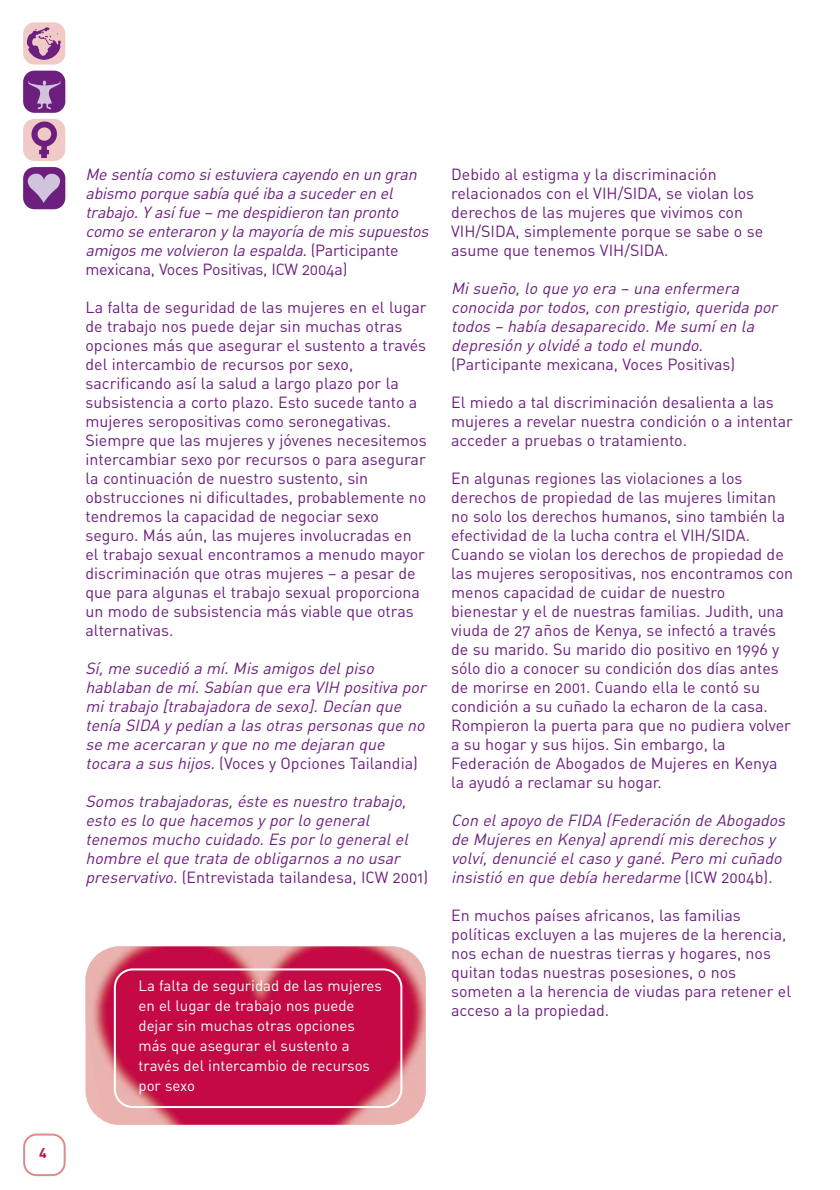
<style>
.page{position:relative;width:840px;height:1190px;background:#fff}
.page>*{position:absolute;margin:0;border:0;box-sizing:border-box;transform-origin:0 0}
.t1{font:16px/19px "DIN Regular Alternate";color:#6c1f7e}
.t2{font:italic 16px/19px "DIN Regular Alternate";color:#6c1f7e}
.t3{font:15px/20px "DIN Regular Alternate";color:#fff}
.t4{font:700 14px "DIN";color:#c60b46}
.s1{font-style:normal}
</style>
<div class="page">
<div style="left:23px;top:22px;width:42px;height:43px;background:#f0cac7;border-radius:11px"></div>
<img style="left:28px;top:27px;width:33px;height:33px">
<div style="left:23px;top:71px;width:42px;height:42px;background:#6c1f7e;border-radius:11px"></div>
<img style="left:28px;top:80px;width:33px;height:30px">
<div style="left:23px;top:119px;width:42px;height:42px;background:#f0cac7;border-radius:11px"></div>
<img style="left:26px;top:122px;width:31px;height:36px">
<div style="left:23px;top:167px;width:42px;height:42px;background:#6c1f7e;border-radius:11px"></div>
<img style="left:28px;top:173px;width:32px;height:30px">
<img style="left:86px;top:946px;width:340px;height:179px;border-radius:34px">
<svg style="left:114px;top:968px;width:288px;height:140px;background:#c81a4f"></svg>
<svg style="left:23px;top:1134px;width:43px;height:42px"></svg>
<p class="t4" style="left:39px;top:1148px;width:9px">4</p>
<p class="t2" style="left:86px;top:166px;width:348px">Me sentía como siestuviera cayendo en un gran abismo porque sabía qué iba a suceder en el trabajo.Y así fue – me despidieron tan pronto como se enteraron y la mayoría de mis supuestos amigos me volvieron la espalda. <span class="s1">( P a rt i c i p a n t e mexicana, Voces Positivas, ICW 2004a)</span></p>
<p class="t1" style="left:86px;top:299px;width:343px">La falta de seguridad de las mujeres en el lugar de trabajo nos puede dejar sin muchas otras opciones más que asegurar el sustento a través del intercambio de recursos por sexo, sacrificando así la salud a largo plazo por la subsistencia a corto plazo. Esto sucede tanto a mujeres seropositivas como seronegativas.<br>Siempre que las mujeres y jóvenes necesitemos intercambiar sexo por recursos o para asegurar la continuación de nuestro sustento, sin obstrucciones ni dificultades, probablemente no tendremos la capacidad de negociar sexo seguro. Más aún, las mujeres involucradas en el trabajo sexual encontramos a menudo mayor discriminación que otras mujeres – a pesar de que para algunas el trabajo sexual proporciona un modo de subsistencia más viable que otras alternativas.</p>
<p class="t2" style="left:86px;top:660px;width:345px">Sí, me sucedió a mí. Mis amigos del piso hablaban de mí. Sabían que era VIH positiva por mi trabajo [trabajadora de sexo]. Decían que tenía SIDA y pedían a las otras personas que no se me acercaran y que no me dejaran que tocara a sus hijos.<span class="s1">(Voces y Opciones Tailandia)</span></p>
<p class="t2" style="left:86px;top:793px;width:344px">Somos trabajadoras, éste es nuestro trabajo, esto es lo que hacemos y por lo general tenemos mucho cuidado. Es por lo general el hombre el que trata de obligarnos a no usar preservativo.<span class="s1">(Entrevistada tailandesa, ICW 2001)</span></p>
<p class="t3" style="left:139px;top:978px;width:245px">La falta de seguridad de las mujeres en el lugar de trabajo nos puede dejar sin muchas otras opciones más que asegurar el sustento a través del intercambio de recursos por sexo</p>
<p class="t1" style="left:451px;top:166px;width:314px">Debido al estigma y la discriminación relacionados con el VIH/SIDA, se violan los derechos de las mujeres que vivimos con VIH/SIDA, simplemente porque se sabe o se asume que tenemos VIH/SIDA.</p>
<p class="t2" style="left:451px;top:280px;width:331px">Mi sueño, lo que yo era – una enfermera conocida por todos, con prestigio, querida por todos – había desaparecido. Me sumí en la depresión y olvidé a todo el mundo.</p>
<p class="t1" style="left:451px;top:356px;width:286px">(Participante mexicana, Voces Positivas)</p>
<p class="t1" style="left:451px;top:394px;width:343px">El miedo a tal discriminación desalienta a las mujeres a revelar nuestra condición o a intentar acceder a pruebas o tratamiento.</p>
<p class="t1" style="left:451px;top:470px;width:344px">En algunas regiones las violaciones a los derechos de propiedad de las mujeres limitan no solo los derechos humanos, sino también la efectividad de la lucha contra el VIH/SIDA.<br>Cuando se violan los derechos de propiedad de las mujeres seropositivas, nos encontramos con menos capacidad de cuidar de nuestro bienestar y el de nuestras familias. Judith, una viuda de 27 años de Kenya, se infectó a través de su marido. Su marido dio positivo en 1996 y sólo dio a conocer su condición dos días antes de morirse en 2001. Cuando ella le contó su condición a su cuñado la echaron de la casa.<br>Rompieron la puerta para que no pudiera volver a su hogar y sus hijos. Sin embargo, la Federación de Abogados de Mujeres en Kenya la ayudó a reclamar su hogar.</p>
<p class="t2" style="left:451px;top:812px;width:339px">Con el apoyo de FIDA (Federación de Abogados de Mujeres en Kenya) aprendí mis derechos y volví, denuncié el caso y gané. Pero mi cuñado insistió en que debía heredarme <span class="s1">( I CW 2 0 0 4 b ) .</span></p>
<p class="t1" style="left:451px;top:907px;width:341px">En muchos países africanos, las familias políticas excluyen a las mujeres de la herencia, nos echan de nuestras tierras y hogares, nos quitan todas nuestras posesiones, o nos someten a la herencia de viudas para retener el acceso a la propiedad.</p>
</div>
